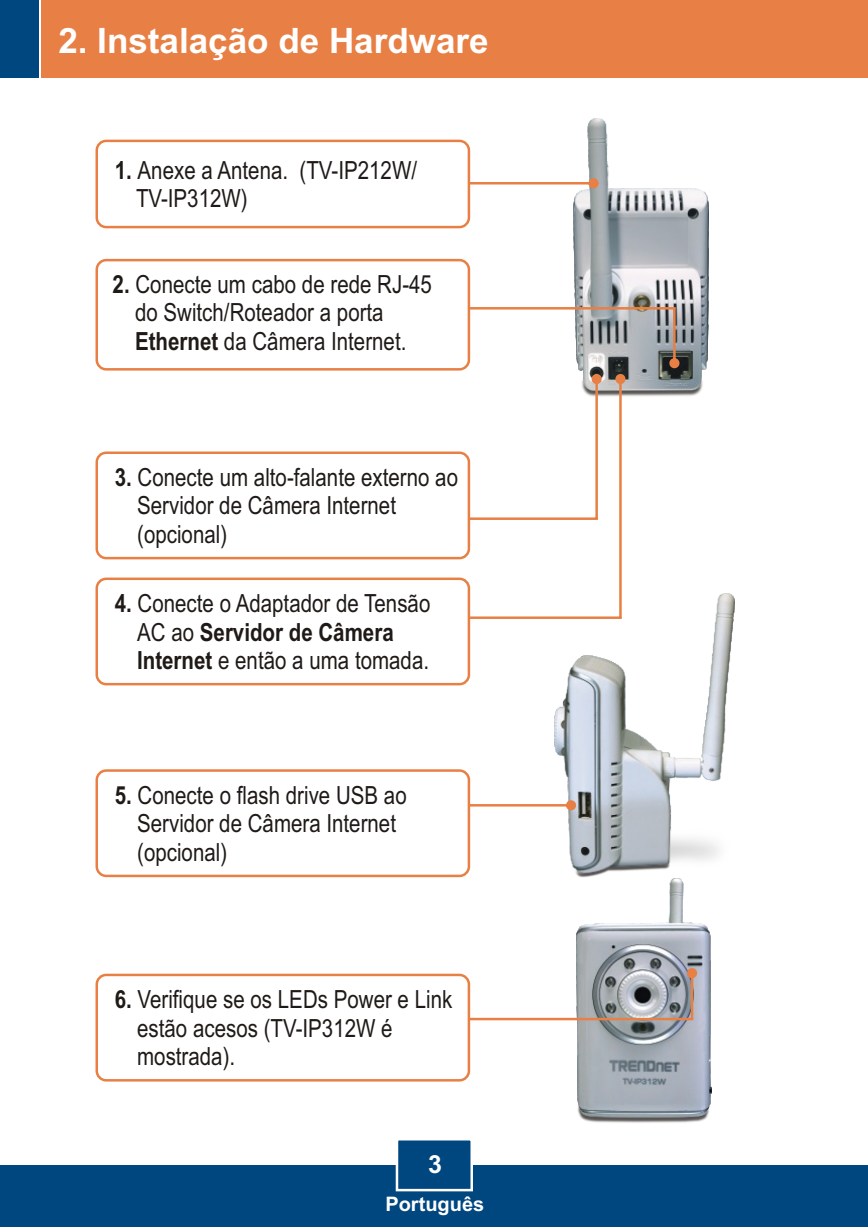
<style>
.page{position:relative;width:868px;height:1227px;background:#fff}
.page>*{position:absolute;margin:0;border:0;box-sizing:border-box;transform-origin:0 0}
.t1{font:700 35px "Arial";color:#fff}
.t2{font:25px/28.2px "Arial Narrow";color:#1f1a17}
.t3{font:700 25px "Arial";color:#fff}
.t4{font:700 20px "Arial";color:#fff}
.s1{font-weight:700}
</style>
<div class="page">
<div style="left:0;top:1165px;width:867px;height:62px;background:#004780"></div>
<div style="left:41px;top:0;width:826px;height:78px;background:#e88045"></div>
<div style="left:0;top:0;width:38px;height:78px;background:#004780"></div>
<img style="left:554px;top:594px;width:180px;height:283px">
<img style="left:573px;top:118px;width:134px;height:279px">
<img style="left:576px;top:878px;width:135px;height:245px">
<svg style="left:470px;top:178px;width:128px;height:10px"></svg>
<svg style="left:395px;top:1140px;width:78px;height:52px"></svg>
<div style="left:95px;top:140px;width:375px;height:88px;background:#fff;border:3px solid #e88045;border-radius:9px"></div>
<svg style="left:411px;top:374px;width:214px;height:245px"></svg>
<svg style="left:470px;top:968px;width:226px;height:52px"></svg>
<svg style="left:469px;top:307px;width:210px;height:61px"></svg>
<div style="left:95px;top:577px;width:375px;height:108px;background:#fff;border:3px solid #e88045;border-radius:9px"></div>
<div style="left:95px;top:973px;width:375px;height:108px;background:#fff;border:3px solid #e88045;border-radius:9px"></div>
<svg style="left:470px;top:800px;width:106px;height:10px"></svg>
<div style="left:95px;top:259px;width:375px;height:111px;background:#fff;border:3px solid #e88045;border-radius:9px"></div>
<div style="left:95px;top:451px;width:375px;height:108px;background:#fff;border:3px solid #e88045;border-radius:9px"></div>
<div style="left:95px;top:769px;width:375px;height:108px;background:#fff;border:3px solid #e88045;border-radius:9px"></div>
<h1 class="t1" style="left:58px;top:27px;width:431px">2. Instalação de Hardware</h1>
<p class="t2" style="left:136px;top:158px;width:282px;text-indent:-21px"><span class="s1">1.</span> Anexe a Antena. (TV-IP212W/<br>TV-IP312W)</p>
<p class="t2" style="left:135px;top:272px;width:298px;text-indent:-22px"><span class="s1">2.</span> Conecte um cabo de rede RJ-45 do Switch/Roteador a porta<br><span class="s1">Ethernet</span> da Câmera Internet.</p>
<p class="t2" style="left:137px;top:465px;width:322px;text-indent:-22px"><span class="s1">3.</span> Conecte um alto-falante externo ao<br>Servidor de Câmera Internet (opcional)</p>
<p class="t2" style="left:137px;top:591px;width:294px;text-indent:-22px"><span class="s1">4.</span> Conecte o Adaptador de Tensão<br>AC ao <span class="s1">Servidor de Câmera<br>Internet</span> e então a uma tomada.</p>
<p class="t2" style="left:137px;top:783px;width:271px;text-indent:-22px"><span class="s1">5.</span> Conecte o flash drive USB ao<br>Servidor de Câmera Internet (opcional)</p>
<p class="t2" style="left:137px;top:987px;width:316px;text-indent:-22px"><span class="s1">6.</span> Verifique se os LEDs Power e Link estão acesos (TV-IP312W é mostrada).</p>
<p class="t3" style="left:428px;top:1154px;width:15px">3</p>
<p class="t4" style="left:385px;top:1196px;width:100px">Português</p>
</div>
